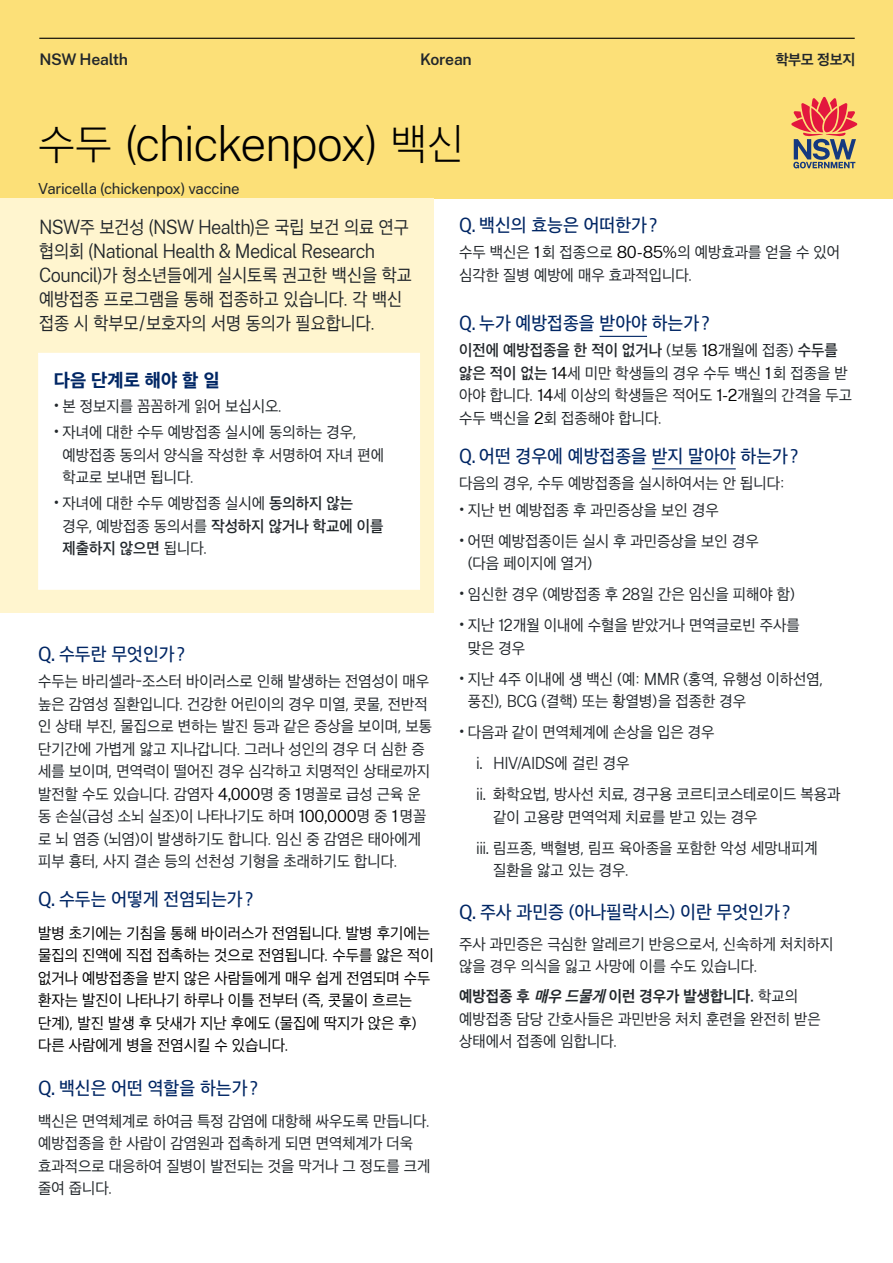
<style>
.page{position:relative;width:893px;height:1263px;background:#fff}
.page>*{position:absolute;margin:0;border:0;box-sizing:border-box;transform-origin:0 0}
.t1{font:200 48px "Public Sans NSW";letter-spacing:-.035em;color:#000}
.English_Intro_Para{font:300 19.5px/24px "Public Sans NSW";letter-spacing:-.035em;color:#22272b;scale:.93 1}
.Qs{font:500 19.05px "Apple SD Gothic Neo";color:#002664;scale:.96 1}
.English_Intro_Para-2{font:18.75px/24px "Apple SD Gothic Neo";color:#22272b;scale:.93 1}
.English_Next_Steps{font:800 18.75px "Apple SD Gothic Neo";color:#002664}
.bullet1{font:300 16.5px "Public Sans NSW";letter-spacing:-.04em;color:#22272b;scale:.93 1}
.question_text_pms605{font:16.05px/22.5px "Apple SD Gothic Neo";color:#22272b;scale:.96 1}
.bullet1-2{font:16.05px/22.5px "Apple SD Gothic Neo";color:#22272b;scale:.96 1}
.question_text_pms605-2{font:16.05px/22.5px "Apple SD Gothic Neo";color:#000;scale:.96 1}
.Bullets{font:16.05px/22.5px "Apple SD Gothic Neo";color:#22272b;scale:.96 1}
.body{font:16.05px/22.5px "Apple SD Gothic Neo";color:#22272b;scale:.96 1}
.Korean_Body{font:16.05px/22.5px "Apple SD Gothic Neo";color:#22272b;scale:.96 1}
.Main_page_header{font:600 15.75px "Public Sans NSW";letter-spacing:-.02em;color:#22272b}
.t2{font:15px "Public Sans NSW";letter-spacing:-.02em;color:#22272b}
.Main_page_header-2{font:700 15px "Apple SD Gothic Neo";letter-spacing:-.03em;color:#22272b}
.s1{font-family:"Apple SD Gothic Neo";font-size:43.5px}
.s2{font-size:45px}
.s3{font-family:"Apple SD Gothic Neo";font-weight:400;font-size:18.75px}
.s4{font-family:"Public Sans NSW";font-weight:300;font-size:19.5px}
.s5{font-family:"Public Sans NSW";font-weight:300;font-size:18px}
.s6{font-weight:600}
.s7{font-family:"Public Sans NSW";font-weight:400;font-size:19.5px}
.s8{font-family:"Public Sans NSW";font-weight:300;font-size:16.5px;color:#000}
.s9{font-family:"Public Sans NSW";font-weight:300;font-size:16.5px}
.s10{font-family:"Apple SD Gothic Neo";font-weight:400;font-size:16.05px}
.s11{font-weight:700}
.s12{font-weight:700;font-style:italic}
</style>
<div class="page">
<div style="left:0;top:0;width:893px;height:199px;background:#fce078"></div>
<div style="left:0;top:199px;width:434px;height:414px;background:#fff5cf"></div>
<hr style="left:600px;top:336px;width:47px;height:1px;background:#002664">
<hr style="left:652px;top:468px;width:84px;height:1px;background:#002664">
<div style="left:39px;top:353px;width:381px;height:236px;background:#fff"></div>
<div style="left:38px;top:353px;width:382px;height:237px;border:1px solid #fff"></div>
<hr style="left:39px;top:38px;width:816px;height:1px;background:#000">
<svg style="left:791px;top:97px;width:66px;height:71px"></svg>
<p class="Main_page_header" style="left:39px;top:47px;width:90px">NSW Health</p>
<p class="Main_page_header" style="left:420px;top:47px;width:53px">Korean</p>
<p class="Main_page_header-2" style="left:776px;top:51px;width:81px">학부모 정보지</p>
<p class="t1" style="left:38px;top:109px;width:427px"><span class="s1">수두</span> <span class="s2">(</span>chickenpox<span class="s2">)</span> <span class="s1">백신</span></p>
<p class="t2" style="left:38px;top:178px;width:203px">Varicella (chickenpox) vaccine</p>
<p class="English_Intro_Para" style="left:39px;top:214px;width:399px">NSW<span class="s3">주 보건성</span> (NSW Health)<span class="s3">은 국립 보건 의료 연구 협의회</span> (National Health &amp; Medical Research</p>
<p class="English_Intro_Para-2" style="left:39px;top:265px;width:402px"><span class="s4">Council)</span>가 청소년들에게 실시토록 권고한 백신을 학교 예방접종 프로그램을 통해 접종하고 있습니다. 각 백신 접종 시 학부모/보호자의 서명 동의가 필요합니다.</p>
<p class="English_Next_Steps" style="left:54px;top:370px;width:167px">다음 단계로 해야 할 일</p>
<p class="Bullets" style="left:54px;top:396px;width:239px"><span class="s5">•</span> 본 정보지를 꼼꼼하게 읽어 보십시오.</p>
<p class="Bullets" style="left:62px;top:422px;width:336px;text-indent:-9px"><span class="s5">•</span> 자녀에 대한 수두 예방접종 실시에 동의하는 경우, 예방접종 동의서 양식을 작성한 후 서명하여 자녀 편에 학교로 보내면 됩니다.</p>
<p class="Bullets" style="left:62px;top:493px;width:336px;text-indent:-9px"><span class="s5">•</span> 자녀에 대한 수두 예방접종 실시에 <span class="s6">동의하지 않는 </span>경우, 예방접종 동의서를 <span class="s6">작성하지 않거나 학교에 이를 제출하지 않으면</span> 됩니다.</p>
<p class="Qs" style="left:38px;top:644px;width:155px"><span class="s7">Q.</span> 수두란 무엇인가?</p>
<p class="question_text_pms605" style="left:38px;top:671px;width:412px">수두는 바리셀라-조스터 바이러스로 인해 발생하는 전염성이 매우 높은 감염성 질환입니다. 건강한 어린이의 경우 미열, 콧물, 전반적 인 상태 부진, 물집으로 변하는 발진 등과 같은 증상을 보이며, 보통 단기간에 가볍게 앓고 지나갑니다. 그러나 성인의 경우 더 심한 증 세를 보이며, 면역력이 떨어진 경우 심각하고 치명적인 상태로까지 발전할 수도 있습니다. 감염자 <span class="s8">4,000</span>명 중 <span class="s8">1</span>명꼴로 급성 근육 운 동 손실(급성 소뇌 실조)이 나타나기도 하며 <span class="s8">100,000</span>명 중 <span class="s8">1</span>명꼴 로 뇌 염증 (뇌염)이 발생하기도 합니다. 임신 중 감염은 태아에게 피부 흉터, 사지 결손 등의 선천성 기형을 초래하기도 합니다.</p>
<p class="Qs" style="left:38px;top:889px;width:226px"><span class="s7">Q.</span> 수두는 어떻게 전염되는가?</p>
<p class="question_text_pms605-2" style="left:38px;top:923px;width:413px">발병 초기에는 기침을 통해 바이러스가 전염됩니다. 발병 후기에는 물집의 진액에 직접 접촉하는 것으로 전염됩니다. 수두를 앓은 적이 없거나 예방접종을 받지 않은 사람들에게 매우 쉽게 전염되며 수두 환자는 발진이 나타나기 하루나 이틀 전부터 (즉, 콧물이 흐르는 단계), 발진 발생 후 닷새가 지난 후에도 (물집에 딱지가 앉은 후) 다른 사람에게 병을 전염시킬 수 있습니다.</p>
<p class="Qs" style="left:38px;top:1077px;width:231px"><span class="s7">Q.</span> 백신은 어떤 역할을 하는가?</p>
<p class="question_text_pms605" style="left:38px;top:1111px;width:410px">백신은 면역체계로 하여금 특정 감염에 대항해 싸우도록 만듭니다. 예방접종을 한 사람이 감염원과 접촉하게 되면 면역체계가 더욱 효과적으로 대응하여 질병이 발전되는 것을 막거나 그 정도를 크게 줄여 줍니다.</p>
<p class="Qs" style="left:459px;top:215px;width:208px"><span class="s7">Q.</span> 백신의 효능은 어떠한가?</p>
<p class="Korean_Body" style="left:459px;top:242px;width:398px">수두 백신은 <span class="s8">1</span>회 접종으로 <span class="s8">80-85%</span>의 예방효과를 얻을 수 있어 심각한 질병 예방에 매우 효과적입니다.</p>
<p class="Qs" style="left:459px;top:313px;width:263px"><span class="s7">Q.</span> 누가 예방접종을 받아야 하는가?</p>
<p class="question_text_pms605" style="left:459px;top:340px;width:411px"><span class="s6">이전에 예방접종을 한 적이 없거나</span> (보통 <span class="s8">18</span>개월에 접종) <span class="s6">수두를 앓은 적이 없는</span> <span class="s8">14</span>세 미만 학생들의 경우 수두 백신 <span class="s8">1</span>회 접종을 받 아야 합니다. <span class="s8">14</span>세 이상의 학생들은 적어도 <span class="s8">1-2</span>개월의 간격을 두고 수두 백신을 <span class="s8">2</span>회 접종해야 합니다.</p>
<p class="Qs" style="left:459px;top:446px;width:355px"><span class="s7">Q.</span> 어떤 경우에 예방접종을 받지 말아야 하는가?</p>
<p class="question_text_pms605" style="left:459px;top:473px;width:340px">다음의 경우, 수두 예방접종을 실시하여서는 안 됩니다:</p>
<p class="bullet1-2" style="left:459px;top:499px;width:272px"><span class="s5">•</span> 지난 번 예방접종 후 과민증상을 보인 경우</p>
<p class="bullet1-2" style="left:468px;top:530px;width:304px;text-indent:-9px"><span class="s5">•</span> 어떤 예방접종이든 실시 후 과민증상을 보인 경우 (다음 페이지에 열거)</p>
<p class="bullet1-2" style="left:459px;top:584px;width:351px"><span class="s5">•</span> 임신한 경우 (예방접종 후 <span class="s9">28</span>일 간은 임신을 피해야 함)</p>
<p class="bullet1-2" style="left:468px;top:615px;width:347px;text-indent:-9px"><span class="s5">•</span> 지난 <span class="s9">12</span>개월 이내에 수혈을 받았거나 면역글로빈 주사를 맞은 경우</p>
<p class="bullet1-2" style="left:468px;top:668px;width:372px;text-indent:-9px"><span class="s5">•</span> 지난 <span class="s9">4</span>주 이내에 생 백신 (예: <span class="s9">MMR</span> (홍역, 유행성 이하선염, 풍진), <span class="s9">BCG</span> (결핵) 또는 황열병)을 접종한 경우</p>
<p class="bullet1-2" style="left:459px;top:722px;width:267px"><span class="s5">•</span> 다음과 같이 면역체계에 손상을 입은 경우</p>
<p class="bullet1" style="left:476px;top:751px;width:166px">i. HIV/AIDS<span class="s10">에 걸린 경우</span></p>
<p class="bullet1-2" style="left:493px;top:784px;width:363px;text-indent:-17px"><span class="s9">ii.</span> 화학요법, 방사선 치료, 경구용 코르티코스테로이드 복용과 같이 고용량 면역억제 치료를 받고 있는 경우</p>
<p class="bullet1-2" style="left:493px;top:837px;width:340px;text-indent:-17px"><span class="s9">iii.</span> 림프종, 백혈병, 림프 육아종을 포함한 악성 세망내피계 질환을 앓고 있는 경우.</p>
<p class="Qs" style="left:459px;top:902px;width:347px"><span class="s7">Q.</span> 주사 과민증 (아나필락시스) 이란 무엇인가?</p>
<p class="body" style="left:459px;top:933px;width:391px">주사 과민증은 극심한 알레르기 반응으로서, 신속하게 처치하지 않을 경우 의식을 잃고 사망에 이를 수도 있습니다.</p>
<p class="body" style="left:459px;top:986px;width:378px"><span class="s11">예방접종 후</span> <span class="s12">매우 드물게</span> <span class="s11">이런 경우가 발생합니다.</span> 학교의 예방접종 담당 간호사들은 과민반응 처치 훈련을 완전히 받은 상태에서 접종에 임합니다.</p>
</div>
